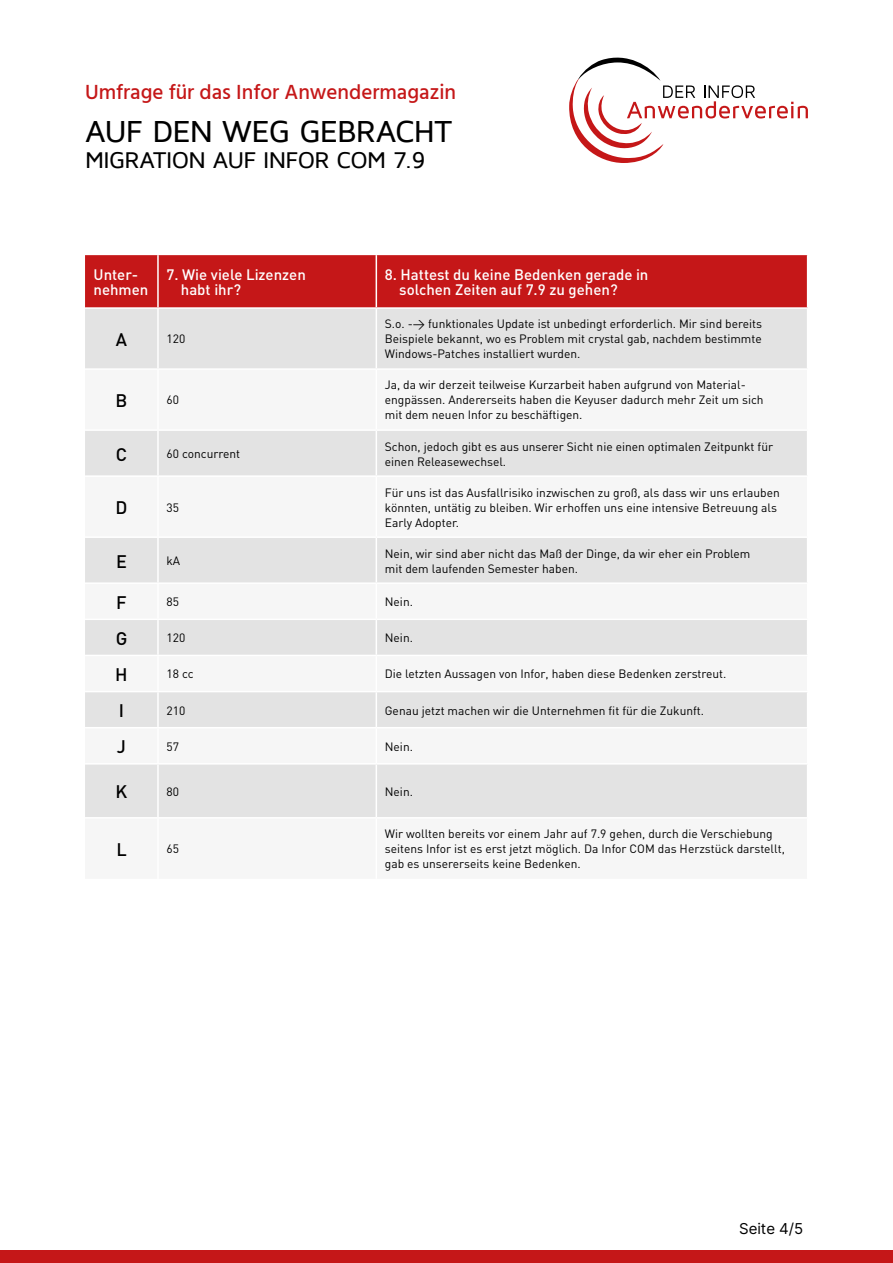
<style>
.page{position:relative;width:893px;height:1263px;background:#fff}
.page>*{position:absolute;margin:0;border:0;box-sizing:border-box;transform-origin:0 0}
.t1{font:500 31.2px "Maven Pro";letter-spacing:-.03em;color:#000}
.t2{font:500 23.4px "Maven Pro";letter-spacing:-.03em;color:#000}
.t3{font:500 21px "Hind";color:#c51718}
.t4{font:500 18px "DIN";color:#000}
.t5{font:500 15px/15px "DIN";color:#fff}
.t6{font:15px "Inter";color:#000}
.t7{font:12px/15px "DIN";color:#000}
</style>
<div class="page">
<svg style="left:569px;top:57px;width:239px;height:106px"></svg>
<div style="left:0;top:1251px;width:893px;height:12px;background:#c51718"></div>
<div style="left:85px;top:255px;width:722px;height:52px;background:#c51718"></div>
<div style="left:85px;top:309px;width:722px;height:59px;background:#e3e3e3"></div>
<svg style="left:85px;top:431px;width:722px;height:386px;fill:#e3e3e3"></svg>
<hr style="left:157px;top:255px;width:2px;height:52px;background:#fff">
<hr style="left:157px;top:309px;width:2px;height:59px;background:#fff">
<hr style="left:157px;top:431px;width:2px;height:44px;background:#fff">
<hr style="left:158px;top:475px;width:218px;height:2px;background:#fff">
<hr style="left:157px;top:477px;width:2px;height:59px;background:#fff">
<hr style="left:158px;top:536px;width:218px;height:2px;background:#fff">
<hr style="left:157px;top:538px;width:2px;height:44px;background:#fff">
<hr style="left:158px;top:582px;width:218px;height:2px;background:#fff">
<hr style="left:157px;top:584px;width:2px;height:34px;background:#fff">
<hr style="left:158px;top:618px;width:218px;height:2px;background:#fff">
<hr style="left:157px;top:620px;width:2px;height:35px;background:#fff">
<hr style="left:158px;top:655px;width:218px;height:1px;background:#fff">
<hr style="left:157px;top:656px;width:2px;height:35px;background:#fff">
<hr style="left:158px;top:691px;width:218px;height:1px;background:#fff">
<hr style="left:157px;top:692px;width:2px;height:35px;background:#fff">
<hr style="left:158px;top:727px;width:218px;height:1px;background:#fff">
<hr style="left:157px;top:728px;width:2px;height:35px;background:#fff">
<hr style="left:158px;top:763px;width:218px;height:1px;background:#fff">
<hr style="left:157px;top:764px;width:2px;height:53px;background:#fff">
<hr style="left:85px;top:475px;width:73px;height:2px;background:#fff">
<hr style="left:85px;top:536px;width:73px;height:2px;background:#fff">
<hr style="left:85px;top:582px;width:73px;height:2px;background:#fff">
<hr style="left:85px;top:618px;width:73px;height:2px;background:#fff">
<hr style="left:85px;top:655px;width:73px;height:1px;background:#fff">
<hr style="left:85px;top:691px;width:73px;height:1px;background:#fff">
<hr style="left:85px;top:727px;width:73px;height:1px;background:#fff">
<hr style="left:85px;top:763px;width:73px;height:1px;background:#fff">
<hr style="left:376px;top:255px;width:1px;height:52px;background:#fff">
<hr style="left:376px;top:309px;width:1px;height:59px;background:#fff">
<hr style="left:376px;top:431px;width:1px;height:44px;background:#fff">
<hr style="left:376px;top:475px;width:432px;height:2px;background:#fff">
<hr style="left:376px;top:477px;width:1px;height:59px;background:#fff">
<hr style="left:376px;top:536px;width:432px;height:2px;background:#fff">
<hr style="left:376px;top:538px;width:1px;height:44px;background:#fff">
<hr style="left:376px;top:582px;width:432px;height:2px;background:#fff">
<hr style="left:376px;top:584px;width:1px;height:34px;background:#fff">
<hr style="left:376px;top:618px;width:432px;height:2px;background:#fff">
<hr style="left:376px;top:620px;width:1px;height:35px;background:#fff">
<hr style="left:376px;top:655px;width:432px;height:1px;background:#fff">
<hr style="left:376px;top:656px;width:1px;height:35px;background:#fff">
<hr style="left:376px;top:691px;width:432px;height:1px;background:#fff">
<hr style="left:376px;top:692px;width:1px;height:35px;background:#fff">
<hr style="left:376px;top:727px;width:432px;height:1px;background:#fff">
<hr style="left:376px;top:728px;width:1px;height:35px;background:#fff">
<hr style="left:376px;top:763px;width:432px;height:1px;background:#fff">
<hr style="left:376px;top:764px;width:1px;height:53px;background:#fff">
<h3 class="t3" style="left:85px;top:77px;width:373px">Umfrage für das Infor Anwendermagazin</h3>
<h1 class="t1" style="left:85px;top:115px;width:369px">AUF DEN WEG GEBRACHT</h1>
<h2 class="t2" style="left:85px;top:148px;width:342px">MIGRATION AUF INFOR COM 7.9</h2>
<p class="t5" style="left:94px;top:267px;width:56px">Unter&shy;nehmen</p>
<p class="t5" style="left:181px;top:267px;width:127px;text-indent:-14px">7. Wie viele Lizenzen habt ihr?</p>
<p class="t5" style="left:399px;top:267px;width:251px;text-indent:-14px">8. Hattest du keine Bedenken gerade in solchen Zeiten auf 7.9 zu gehen?</p>
<h3 class="t4" style="left:116px;top:328px;width:13px">A</h3>
<p class="t7" style="left:166px;top:331px;width:20px">120</p>
<p class="t7" style="left:385px;top:316px;width:379px;text-align:justify">S.o. -&gt; funktionales Update ist unbedingt erforderlich. Mir sind bereits Beispiele bekannt, wo es Problem mit crystal gab, nachdem bestimmte Windows-Patches installiert wurden.</p>
<h3 class="t4" style="left:116px;top:389px;width:13px">B</h3>
<p class="t7" style="left:166px;top:392px;width:14px">60</p>
<p class="t7" style="left:385px;top:377px;width:380px">Ja, da wir derzeit teilweise Kurzarbeit haben aufgrund von Material&shy;engpässen. Andererseits haben die Keyuser dadurch mehr Zeit um sich mit dem neuen Infor zu beschäftigen.</p>
<h3 class="t4" style="left:116px;top:442px;width:13px">C</h3>
<p class="t7" style="left:166px;top:446px;width:75px">60 concurrent</p>
<p class="t7" style="left:385px;top:438px;width:390px">Schon, jedoch gibt es aus unserer Sicht nie einen optimalen Zeitpunkt für einen Releasewechsel.</p>
<h3 class="t4" style="left:116px;top:496px;width:13px">D</h3>
<p class="t7" style="left:166px;top:499px;width:14px">35</p>
<p class="t7" style="left:385px;top:484px;width:396px">Für uns ist das Ausfallrisiko inzwischen zu groß, als dass wir uns erlauben könnten, untätig zu bleiben. Wir erhoffen uns eine intensive Betreuung als<br>Early Adopter.</p>
<h3 class="t4" style="left:116px;top:550px;width:12px">E</h3>
<p class="t7" style="left:166px;top:553px;width:15px">kA</p>
<p class="t7" style="left:385px;top:545px;width:367px">Nein, wir sind aber nicht das Maß der Dinge, da wir eher ein Problem mit dem laufenden Semester haben.</p>
<h3 class="t4" style="left:116px;top:591px;width:12px">F</h3>
<p class="t7" style="left:166px;top:594px;width:14px">85</p>
<p class="t7" style="left:385px;top:594px;width:30px">Nein.</p>
<h3 class="t4" style="left:116px;top:627px;width:13px">G</h3>
<p class="t7" style="left:166px;top:630px;width:20px">120</p>
<p class="t7" style="left:385px;top:630px;width:30px">Nein.</p>
<h3 class="t4" style="left:115px;top:663px;width:14px">H</h3>
<p class="t7" style="left:166px;top:666px;width:29px">18 cc</p>
<p class="t7" style="left:385px;top:666px;width:343px">Die letzten Aussagen von Infor, haben diese Bedenken zerstreut.</p>
<h3 class="t4" style="left:119px;top:699px;width:7px">I</h3>
<p class="t7" style="left:166px;top:702px;width:20px">210</p>
<p class="t7" style="left:385px;top:702px;width:321px">Genau jetzt machen wir die Unternehmen fit für die Zukunft.</p>
<h3 class="t4" style="left:117px;top:735px;width:11px">J</h3>
<p class="t7" style="left:166px;top:739px;width:14px">57</p>
<p class="t7" style="left:385px;top:739px;width:30px">Nein.</p>
<h3 class="t4" style="left:116px;top:780px;width:13px">K</h3>
<p class="t7" style="left:166px;top:784px;width:14px">80</p>
<p class="t7" style="left:385px;top:784px;width:30px">Nein.</p>
<h3 class="t4" style="left:116px;top:838px;width:12px">L</h3>
<p class="t7" style="left:166px;top:841px;width:14px">65</p>
<p class="t7" style="left:385px;top:826px;width:402px">Wir wollten bereits vor einem Jahr auf 7.9 gehen, durch die Verschiebung seitens Infor ist es erst jetzt möglich. Da Infor COM das Herzstück darstellt, gab es unsererseits keine Bedenken.</p>
<p class="t6" style="left:739px;top:1217px;width:66px">Seite 4/5</p>
</div>
